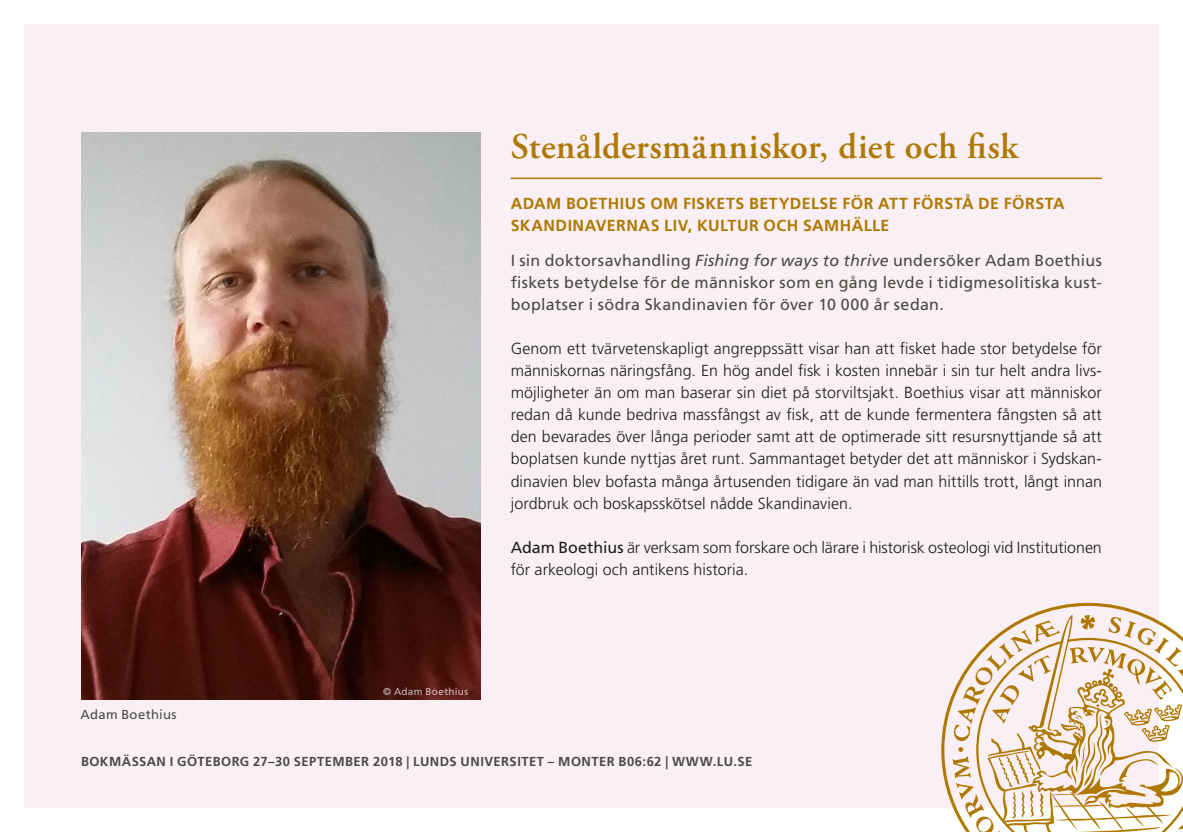
<style>
.page{position:relative;width:1183px;height:832px;background:#fff}
.page>*{position:absolute;margin:0;border:0;box-sizing:border-box;transform-origin:0 0}
.t1{font:600 36px "Adobe Garamond Pro";letter-spacing:.015em;color:#af7800}
.t2{font:300 16px/22px "Frutiger LT Std";color:#1d1d1b;text-align:justify}
.t3{font:16px/22px "Frutiger LT Std";letter-spacing:.02em;color:#4b4a42;text-align:justify}
.t4{font:700 16px/22px "Frutiger LT Std";letter-spacing:.025em;color:#af7800}
.t5{font:700 13px "Frutiger LT Std";letter-spacing:.035em;color:#4b4a42}
.t6{font:13px "Frutiger LT Std";letter-spacing:.025em;color:#4b4a42}
.t7{font:10px "Frutiger LT Std";letter-spacing:.03em;color:#fff}
.s1{font-style:italic}
.s2{font-weight:400}
</style>
<div class="page">
<div style="left:24px;top:24px;width:1134px;height:783px;background:#f9eff5"></div>
<svg style="left:941px;top:602px;width:218px;height:206px"></svg>
<hr style="left:510px;top:177px;width:591px;height:2px;background:#af7800">
<img style="left:81px;top:132px;width:400px;height:567px">
<svg style="left:952px;top:612px;width:231px;height:220px"></svg>
<h1 class="t1" style="left:510px;top:126px;width:509px">Stenåldersmänniskor, diet och fisk</h1>
<p class="t4" style="left:510px;top:192px;width:555px">ADAM BOETHIUS OM FISKETS BETYDELSE FÖR ATT FÖRSTÅ DE FÖRSTA<br>SKANDINAVERNAS LIV, KULTUR OCH SAMHÄLLE</p>
<p class="t6" style="left:80px;top:706px;width:98px">Adam Boethius</p>
<p class="t3" style="left:510px;top:249px;width:593px">I sin doktorsavhandling <span class="s1">Fishing for ways to thrive</span> undersöker Adam Boethius fiskets betydelse för de människor som en gång levde i tidigmesolitiska kust&shy;boplatser i södra Skandinavien för över 10 000 år sedan.</p>
<p class="t2" style="left:510px;top:338px;width:593px">Genom ett tvärvetenskapligt angreppssätt visar han att fisket hade stor betydelse för människornas näringsfång. En hög andel fisk i kosten innebär i sin tur helt andra livs&shy;möjligheter än om man baserar sin diet på storviltsjakt. Boethius visar att människor redan då kunde bedriva massfångst av fisk, att de kunde fermentera fångsten så att den bevarades över långa perioder samt att de optimerade sitt resursnyttjande så att boplatsen kunde nyttjas året runt. Sammantaget betyder det att människor i Sydskan&shy;dinavien blev bofasta många årtusenden tidigare än vad man hittills trott, långt innan jordbruk och boskapsskötsel nådde Skandinavien.</p>
<p class="t2" style="left:510px;top:536px;width:592px"><span class="s2">Adam Boethius</span> är verksam som forskare och lärare i historisk osteologi vid Institutionen för arkeologi och antikens historia.</p>
<p class="t7" style="left:383px;top:684px;width:87px">© Adam Boethius</p>
<p class="t5" style="left:81px;top:753px;width:672px">BOKMÄSSAN I GÖTEBORG 27–30 SEPTEMBER 2018 | LUNDS UNIVERSITET – MONTER B06:62 | WWW.LU.SE</p>
</div>
